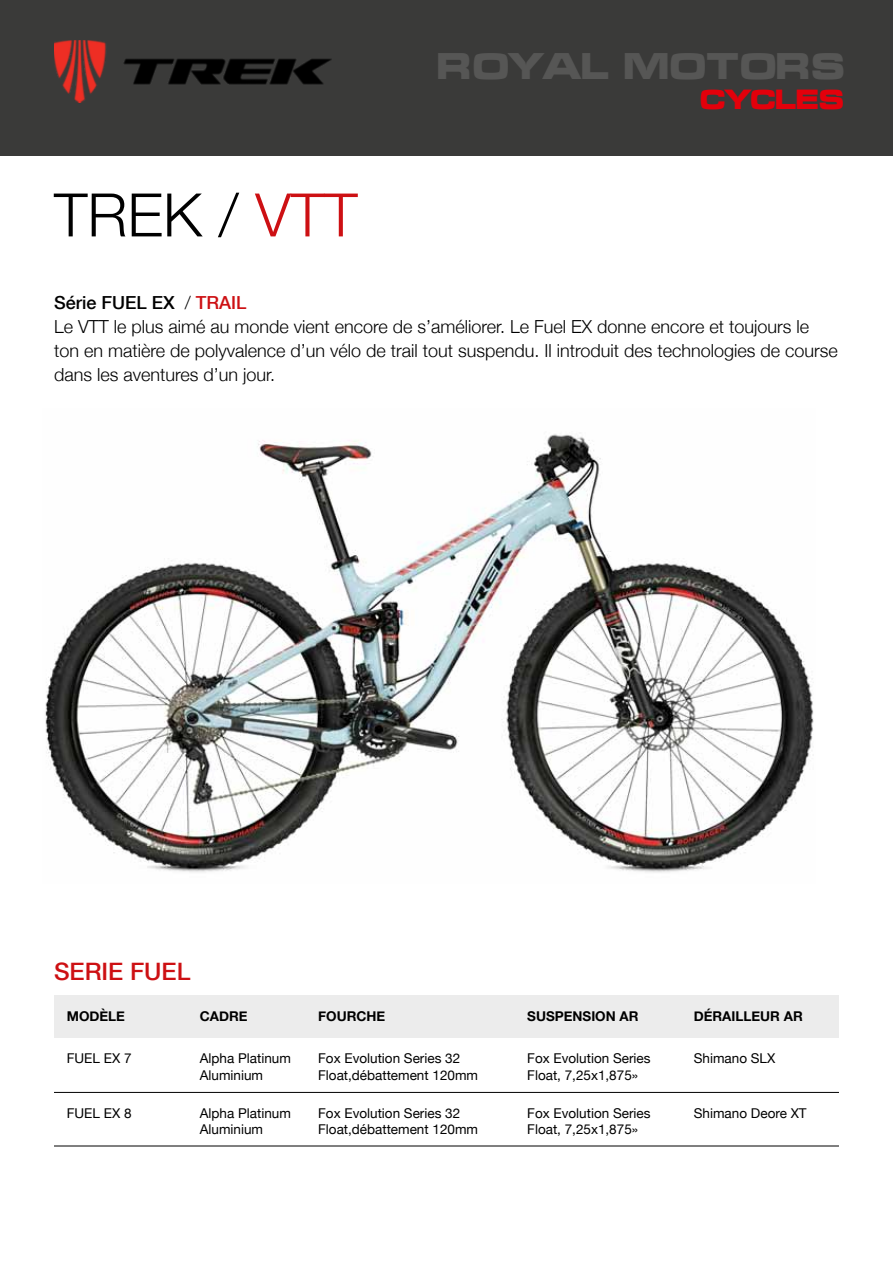
<style>
.page{position:relative;width:893px;height:1263px;background:#fff}
.page>*{position:absolute;margin:0;border:0;box-sizing:border-box;transform-origin:0 0}
.t1{font:300 60px "Helvetica Neue";color:#000}
.t2{font:700 36.15px "Micra";letter-spacing:-.1em;color:#565655}
.t3{font:700 27px "Micra";letter-spacing:-.1em;color:#e3000b}
.t4{font:500 24px "Helvetica Neue";color:#cd1013}
.t5{font:300 18px/24px "Helvetica Neue";color:#000}
.t6{font:13.5px/16.2px "Helvetica Neue";color:#000}
.t7{font:700 13.5px "Helvetica Neue";color:#000}
.s1{color:#cd1013}
.s2{font-weight:500}
.s3{font-weight:500;color:#cd1013}
</style>
<div class="page">
<img style="left:45px;top:434px;width:769px;height:439px">
<hr style="left:54px;top:1092px;width:785px;height:1px;background:#000">
<hr style="left:54px;top:1145px;width:785px;height:1px;background:#000">
<div style="left:54px;top:995px;width:785px;height:42px;background:#ececec"></div>
<div style="left:0;top:0;width:893px;height:155px;background:#3a3a39"></div>
<img style="left:54px;top:40px;width:277px;height:63px">
<h1 class="t1" style="left:54px;top:167px;width:305px">TREK / <span class="s1">VTT</span></h1>
<h2 class="t2" style="left:436px;top:47px;width:413px">ROYAL MOTORS</h2>
<h3 class="t3" style="left:699px;top:85px;width:148px">CYCLES</h3>
<p class="t5" style="left:54px;top:289px;width:785px"><span class="s2">Série FUEL EX</span> / <span class="s3">TRAIL<br></span>Le VTT le plus aimé au monde vient encore de s’améliorer. Le Fuel EX donne encore et toujours le ton en matière de polyvalence d’un vélo de trail tout suspendu. Il introduit des technologies de course dans les aventures d’un jour.</p>
<h3 class="t4" style="left:54px;top:952px;width:138px">SERIE FUEL</h3>
<p class="t7" style="left:67px;top:1005px;width:60px">MODÈLE</p>
<p class="t7" style="left:200px;top:1005px;width:49px">CADRE</p>
<p class="t7" style="left:318px;top:1005px;width:69px">FOURCHE</p>
<p class="t7" style="left:527px;top:1005px;width:113px">SUSPENSION AR</p>
<p class="t7" style="left:694px;top:1005px;width:110px">DÉRAILLEUR AR</p>
<p class="t6" style="left:67px;top:1051px;width:66px">FUEL EX 7</p>
<p class="t6" style="left:200px;top:1051px;width:93px">Alpha Platinum<br>Aluminium</p>
<p class="t6" style="left:318px;top:1051px;width:161px">Fox Evolution Series 32<br>Float,débattement 120mm</p>
<p class="t6" style="left:527px;top:1051px;width:125px">Fox Evolution Series<br>Float, 7,25x1,875»</p>
<p class="t6" style="left:694px;top:1051px;width:83px">Shimano SLX</p>
<p class="t6" style="left:67px;top:1106px;width:66px">FUEL EX 8</p>
<p class="t6" style="left:200px;top:1106px;width:93px">Alpha Platinum<br>Aluminium</p>
<p class="t6" style="left:318px;top:1106px;width:161px">Fox Evolution Series 32<br>Float,débattement 120mm</p>
<p class="t6" style="left:527px;top:1106px;width:125px">Fox Evolution Series<br>Float, 7,25x1,875»</p>
<p class="t6" style="left:694px;top:1106px;width:114px">Shimano Deore XT</p>
</div>
